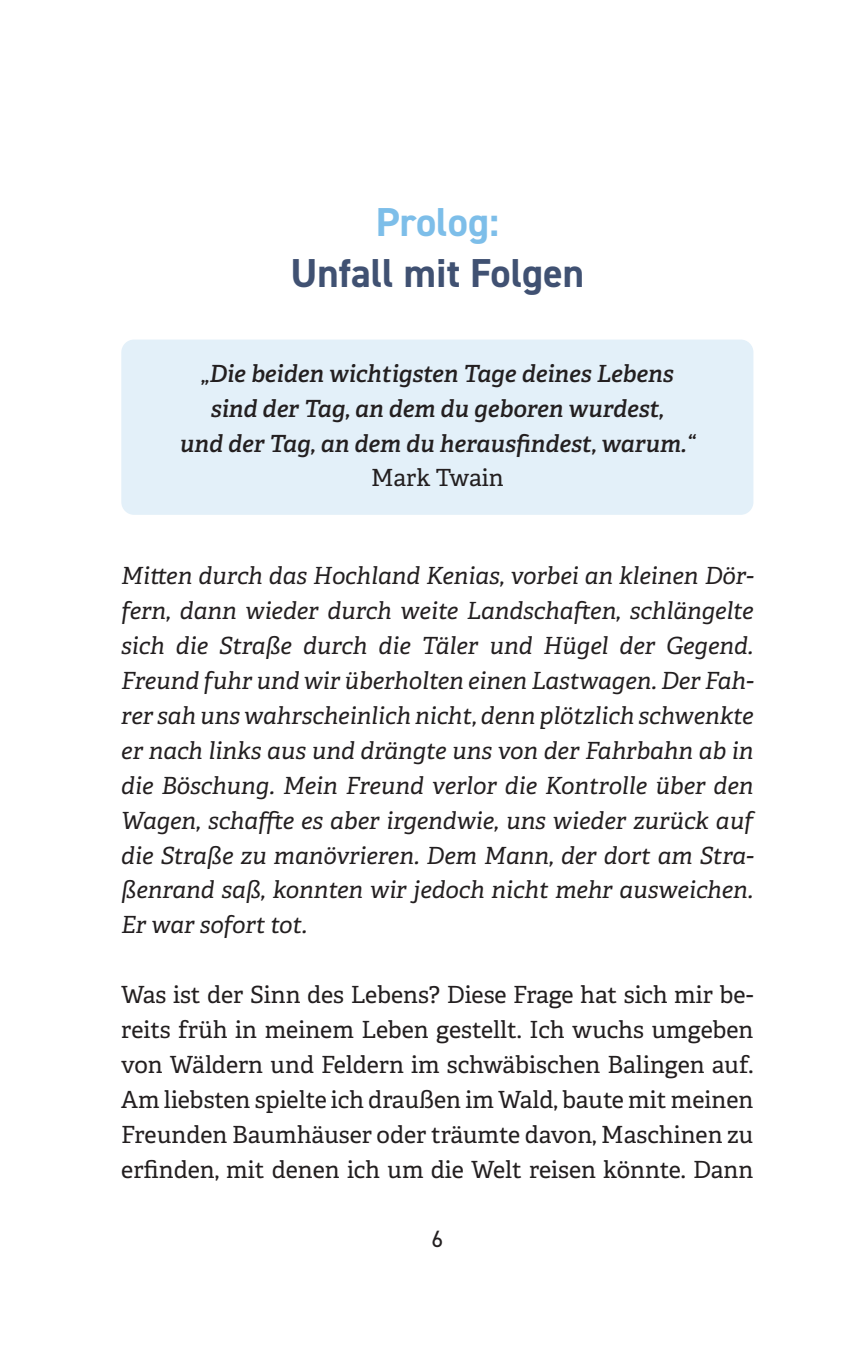
<style>
.page{position:relative;width:862px;height:1372px;background:#fff}
.page>*{position:absolute;margin:0;border:0;box-sizing:border-box;transform-origin:0 0}
.t1{font:700 40.5px "DIN2014";color:#405172}
.t2{font:700 40.5px "DIN2014";color:#7dbee9}
.t3{font:italic 23.62px/34.9px "Adelle";color:#231f20;text-align:justify}
.t4{font:23.62px/34.9px "Adelle";color:#231f20;text-align:justify}
.t5{font:italic 600 23.62px/34.9px "Adelle";color:#231f20;text-align:center}
.t6{font:23.62px "DIN2014";color:#231f20}
</style>
<div class="page">
<div style="left:121px;top:339px;width:632px;height:176px;background:#e3f0f9;border-radius:13px"></div>
<h1 class="t2" style="left:375px;top:194px;width:125px">Prolog:</h1>
<h1 class="t1" style="left:290px;top:246px;width:295px">Unfall mit Folgen</h1>
<p class="t5" style="left:180px;top:356px;width:516px">„Die beiden wichtigsten Tage deines Lebens sind der Tag, an dem du geboren wurdest,<br>und der Tag, an dem du herausfindest, warum.“</p>
<p class="t4" style="left:371px;top:461px;width:134px">Mark Twain</p>
<p class="t3" style="left:121px;top:559px;width:633px">Mitten durch das Hochland Kenias, vorbei an kleinen Dör&shy;fern, dann wieder durch weite Landschaften, schlängelte sich die Straße durch die Täler und Hügel der Gegend.<br>Freund fuhr und wir überholten einen Lastwagen. Der Fah&shy;rer sah uns wahrscheinlich nicht, denn plötzlich schwenkte er nach links aus und drängte uns von der Fahrbahn ab in die Böschung. Mein Freund verlor die Kontrolle über den Wagen, schaffte es aber irgendwie, uns wieder zurück auf die Straße zu manövrieren. Dem Mann, der dort am Stra&shy;ßenrand saß, konnten wir jedoch nicht mehr ausweichen.<br>Er war sofort tot.</p>
<p class="t4" style="left:121px;top:977px;width:633px">Was ist der Sinn des Lebens? Diese Frage hat sich mir be&shy;reits früh in meinem Leben gestellt. Ich wuchs umgeben von Wäldern und Feldern im schwäbischen Balingen auf.<br>Am liebsten spielte ich draußen im Wald, baute mit meinen Freunden Baumhäuser oder träumte davon, Maschinen zu erfinden, mit denen ich um die Welt reisen könnte. Dann</p>
<p class="t6" style="left:431px;top:1224px;width:13px">6</p>
</div>
